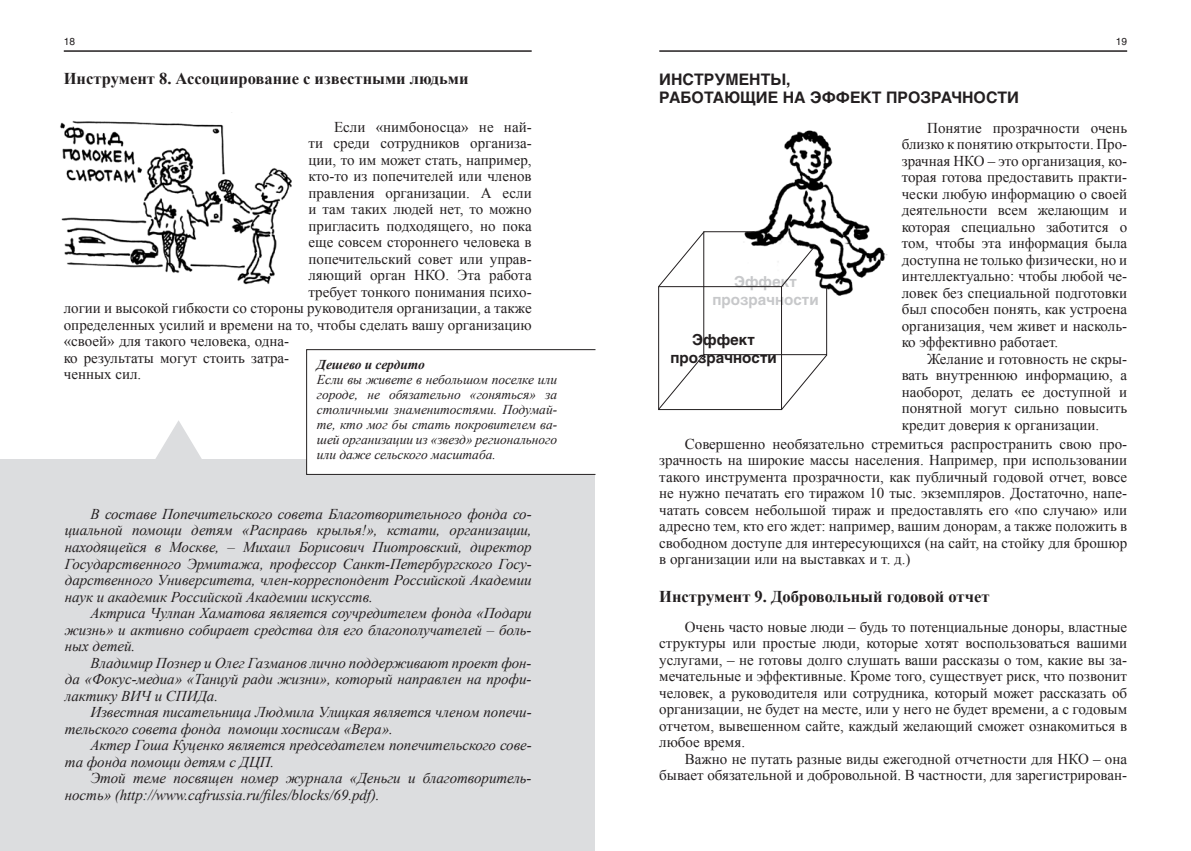
<style>
.page{position:relative;width:1191px;height:851px;background:#fff}
.page>*{position:absolute;margin:0;border:0;box-sizing:border-box;transform-origin:0 0}
.t1{font:700 16.5px "Times New Roman";color:#231f20}
.t2{font:700 15.75px/18px "Helios";color:#231f20}
.t3{font:15px/16.5px "Times New Roman";color:#231f20;text-align:justify}
.t4{font:italic 15px/16.5px "Times New Roman";letter-spacing:-.005em;color:#231f20;text-align:justify}
.t5{font:700 15px/18px "Helios";color:#231f20;text-align:center}
.t6{font:700 15px/18px "Helios";color:#c7c8ca;text-align:center}
.t7{font:italic 13.5px/15px "Times New Roman";letter-spacing:-.005em;color:#231f20;text-align:justify}
.t8{font:italic 700 13.5px "Times New Roman";letter-spacing:-.005em;color:#231f20}
.t9{font:10.05px "Helios";color:#231f20}
</style>
<div class="page">
<hr style="left:64px;top:50px;width:467px;height:2px;background:#231f20">
<hr style="left:659px;top:50px;width:468px;height:2px;background:#231f20">
<div style="left:0;top:459px;width:594px;height:391px;background:#dcdddf"></div>
<div style="left:307px;top:349px;width:288px;height:125px;background:#fff"></div>
<div style="left:306px;top:349px;width:290px;height:125px;border:1px solid #231f20"></div>
<img style="left:60px;top:120px;width:231px;height:165px">
<img style="left:756px;top:130px;width:132px;height:166px">
<svg style="left:658px;top:231px;width:170px;height:180px"></svg>
<svg style="left:155px;top:420px;width:47px;height:39px"></svg>
<p class="t9" style="left:64px;top:35px;width:13px">18</p>
<p class="t9" style="left:1115px;top:35px;width:13px">19</p>
<p class="t1" style="left:64px;top:67px;width:406px">Инструмент 8. Ассоциирование с известными людьми</p>
<p class="t3" style="left:334px;top:118px;width:199px">Если «нимбоносца» не най-</p>
<p class="t3" style="left:308px;top:135px;width:225px">ти среди сотрудников организа-</p>
<p class="t3" style="left:308px;top:151px;width:225px">ции, то им может стать, например,</p>
<p class="t3" style="left:308px;top:168px;width:225px">кто-то из попечителей или членов</p>
<p class="t3" style="left:308px;top:184px;width:225px">правления организации. А если</p>
<p class="t3" style="left:308px;top:201px;width:225px">и там таких людей нет, то можно</p>
<p class="t3" style="left:308px;top:217px;width:225px">пригласить подходящего, но пока</p>
<p class="t3" style="left:308px;top:234px;width:225px">еще совсем стороннего человека в</p>
<p class="t3" style="left:308px;top:250px;width:225px">попечительский совет или управ-</p>
<p class="t3" style="left:308px;top:267px;width:225px">ляющий орган НКО. Эта работа</p>
<p class="t3" style="left:308px;top:283px;width:225px">требует тонкого понимания психо-</p>
<p class="t3" style="left:64px;top:300px;width:469px">логии и высокой гибкости со стороны руководителя организации, а также</p>
<p class="t3" style="left:64px;top:316px;width:469px">определенных усилий и времени на то, чтобы сделать вашу организацию</p>
<p class="t3" style="left:64px;top:333px;width:227px">«своей» для такого человека, одна-</p>
<p class="t3" style="left:64px;top:349px;width:227px">ко результаты могут стоить затра-</p>
<p class="t3" style="left:64px;top:366px;width:79px">ченных сил.</p>
<p class="t8" style="left:317px;top:354px;width:109px">Дешево и сердито</p>
<p class="t7" style="left:317px;top:371px;width:242px">Если вы живете в небольшом поселке или городе, не обязательно «гоняться» за столичными знаменитостями. Подумай&shy;те, кто мог бы стать покровителем ва&shy;шей организации из «звезд» регионального или даже сельского масштаба.</p>
<p class="t4" style="left:65px;top:505px;width:468px;text-indent:26px">В составе Попечительского совета Благотворительного фонда со&shy;циальной помощи детям «Расправь крылья!», кстати, организации, находящейся в Москве, – Михаил Борисович Пиотровский, директор Государственного Эрмитажа, профессор Санкт-Петербургского Госу&shy;дарственного Университета, член-корреспондент Российской Академии наук и академик Российской Академии искусств.</p>
<p class="t4" style="left:65px;top:604px;width:468px;text-indent:26px">Актриса Чулпан Хаматова является соучредителем фонда «Подари жизнь» и активно собирает средства для его благополучателей – боль&shy;ных детей.</p>
<p class="t4" style="left:65px;top:653px;width:468px;text-indent:26px">Владимир Познер и Олег Газманов лично поддерживают проект фон&shy;да «Фокус-медиа» «Танцуй ради жизни», который направлен на профи&shy;лактику ВИЧ и СПИДа.</p>
<p class="t4" style="left:65px;top:703px;width:468px;text-indent:26px">Известная писательница Людмила Улицкая является членом попечи&shy;тельского совета фонда помощи хосписам «Вера».</p>
<p class="t4" style="left:65px;top:736px;width:468px;text-indent:26px">Актер Гоша Куценко является председателем попечительского сове&shy;та фонда помощи детям с ДЦП.</p>
<p class="t4" style="left:65px;top:769px;width:468px;text-indent:26px">Этой теме посвящен номер журнала «Деньги и благотворитель&shy;ность» (http://www.cafrussia.ru/files/blocks/69.pdf).</p>
<p class="t2" style="left:659px;top:70px;width:361px">Инструменты,<br>работающие на эффект прозрачности</p>
<p class="t3" style="left:901px;top:119px;width:227px;text-indent:26px">Понятие прозрачности очень близко к понятию открытости. Про&shy;зрачная НКО – это организация, ко&shy;торая готова предоставить практи&shy;чески любую информацию о своей деятельности всем желающим и которая специально заботится о том, чтобы эта информация была доступна не только физически, но и интеллектуально: чтобы любой че&shy;ловек без специальной подготовки был способен понять, как устроена организация, чем живет и насколь&shy;ко эффективно работает.</p>
<p class="t3" style="left:901px;top:350px;width:227px;text-indent:26px">Желание и готовность не скры&shy;вать внутреннюю информацию, а наоборот, делать ее доступной и понятной могут сильно повысить кредит доверия к организации.</p>
<p class="t6" style="left:712px;top:272px;width:108px">Эффект прозрачности</p>
<p class="t5" style="left:670px;top:331px;width:108px">Эффект прозрачности</p>
<p class="t3" style="left:659px;top:435px;width:469px;text-indent:26px">Совершенно необязательно стремиться распространить свою про&shy;зрачность на широкие массы населения. Например, при использовании такого инструмента прозрачности, как публичный годовой отчет, вовсе не нужно печатать его тиражом 10 тыс. экземпляров. Достаточно, напе&shy;чатать совсем небольшой тираж и предоставлять его «по случаю» или адресно тем, кто его ждет: например, вашим донорам, а также положить в свободном доступе для интересующихся (на сайт, на стойку для брошюр в организации или на выставках и т. д.)</p>
<p class="t1" style="left:659px;top:585px;width:332px">Инструмент 9. Добровольный годовой отчет</p>
<p class="t3" style="left:659px;top:618px;width:469px;text-indent:26px">Очень часто новые люди – будь то потенциальные доноры, властные структуры или простые люди, которые хотят воспользоваться вашими услугами, – не готовы долго слушать ваши рассказы о том, какие вы за&shy;мечательные и эффективные. Кроме того, существует риск, что позвонит человек, а руководителя или сотрудника, который может рассказать об организации, не будет на месте, или у него не будет времени, а с годовым отчетом, вывешенном сайте, каждый желающий сможет ознакомиться в любое время.</p>
<p class="t3" style="left:659px;top:750px;width:469px;text-align:right">Важно не путать разные виды ежегодной отчетности для НКО – она бывает обязательной и добровольной. В частности, для зарегистрирован-</p>
</div>
